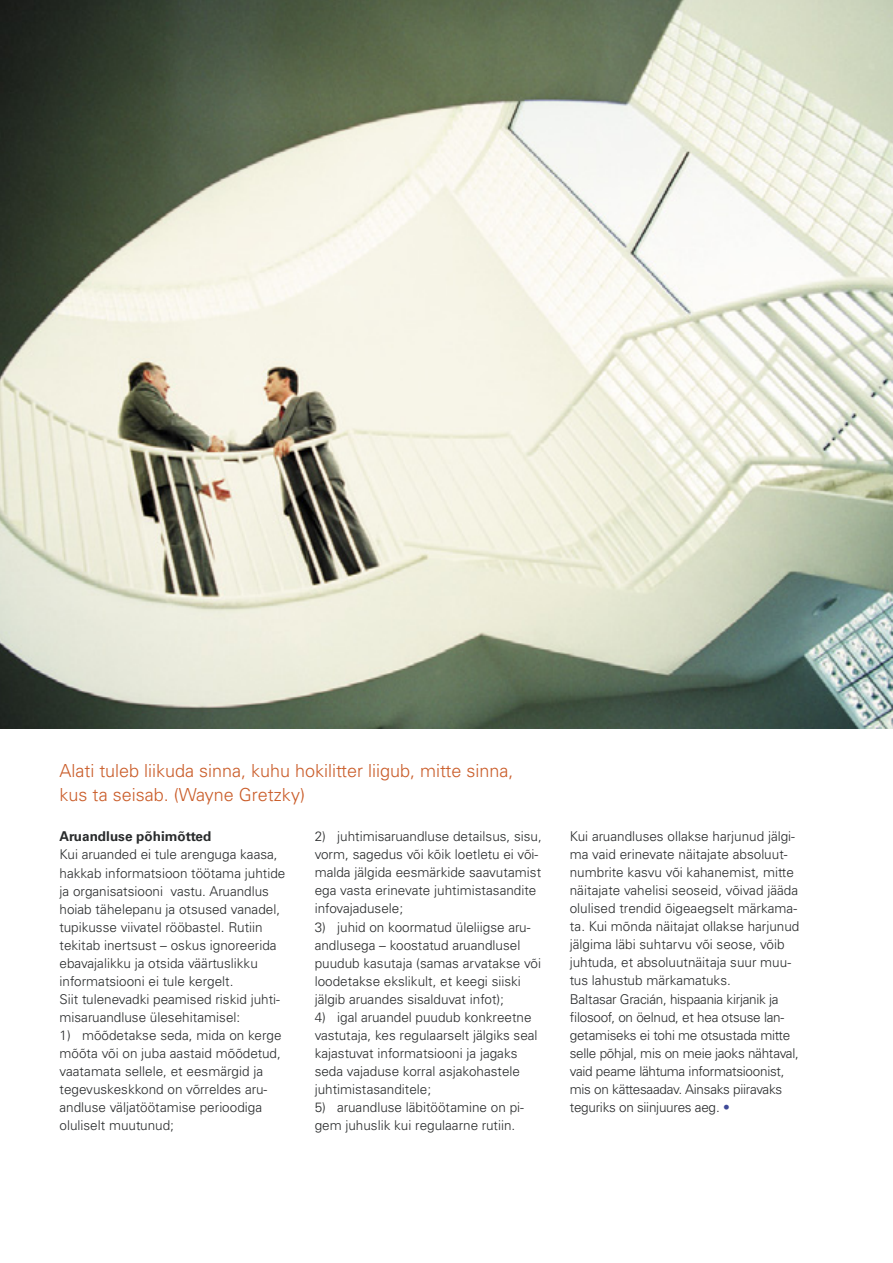
<style>
.page{position:relative;width:893px;height:1263px;background:#fff}
.page>*{position:absolute;margin:0;border:0;box-sizing:border-box;transform-origin:0 0}
.t1{font:300 18px/24px "Univers LT Std";color:#ca5d2a}
.t2{font:300 13.5px/18px "Univers LT Std";color:#292b2c}
.t3{font:700 13.5px "Univers LT Std";color:#292b2c}
.s1{color:#3f4a97}
</style>
<div class="page">
<img style="left:0;top:0;width:893px;height:729px">
<h1 class="t1" style="left:60px;top:760px;width:455px">Alati tuleb liikuda sinna, kuhu hokilitter liigub, mitte sinna, kus ta seisab. (Wayne Gretzky)</h1>
<p class="t3" style="left:60px;top:831px;width:153px">Aruandluse põhimõtted</p>
<p class="t2" style="left:60px;top:846px;width:227px">Kui aruanded ei tule arenguga kaasa, hakkab informatsioon töötama juhtide ja organisatsiooni vastu. Aruandlus hoiab tähelepanu ja otsused vanadel, tupikusse viivatel rööbastel. Rutiin tekitab inertsust – oskus ignoreerida ebavajalikku ja otsida väärtuslikku informatsiooni ei tule kergelt.<br>Siit tulenevadki peamised riskid juhti&shy;misaruandluse ülesehitamisel:</p>
<p class="t2" style="left:60px;top:1026px;width:224px">1) mõõdetakse seda, mida on kerge mõõta või on juba aastaid mõõdetud, vaatamata sellele, et eesmärgid ja tegevuskeskkond on võrreldes aru&shy;andluse väljatöötamise perioodiga oluliselt muutunud;</p>
<p class="t2" style="left:315px;top:828px;width:229px">2) juhtimisaruandluse detailsus, sisu, vorm, sagedus või kõik loetletu ei või&shy;malda jälgida eesmärkide saavutamist ega vasta erinevate juhtimistasandite infovajadusele;</p>
<p class="t2" style="left:315px;top:918px;width:228px">3) juhid on koormatud üleliigse aru&shy;andlusega – koostatud aruandlusel puudub kasutaja (samas arvatakse või loodetakse ekslikult, et keegi siiski jälgib aruandes sisalduvat infot);</p>
<p class="t2" style="left:315px;top:1008px;width:224px">4) igal aruandel puudub konkreetne vastutaja, kes regulaarselt jälgiks seal kajastuvat informatsiooni ja jagaks seda vajaduse korral asjakohastele juhtimistasanditele;</p>
<p class="t2" style="left:315px;top:1098px;width:211px">5) aruandluse läbitöötamine on pi&shy;gem juhuslik kui regulaarne rutiin.</p>
<p class="t2" style="left:570px;top:828px;width:231px">Kui aruandluses ollakse harjunud jälgi&shy;ma vaid erinevate näitajate absoluut&shy;numbrite kasvu või kahanemist, mitte näitajate vahelisi seoseid, võivad jääda olulised trendid õigeaegselt märkama&shy;ta. Kui mõnda näitajat ollakse harjunud jälgima läbi suhtarvu või seose, võib juhtuda, et absoluutnäitaja suur muu&shy;tus lahustub märkamatuks.<br>Baltasar Gracián, hispaania kirjanik ja filosoof, on öelnud, et hea otsuse lan&shy;getamiseks ei tohi me otsustada mitte selle põhjal, mis on meie jaoks nähtaval, vaid peame lähtuma informatsioonist, mis on kättesaadav. Ainsaks piiravaks teguriks on siinjuures aeg. <span class="s1">•</span></p>
</div>
